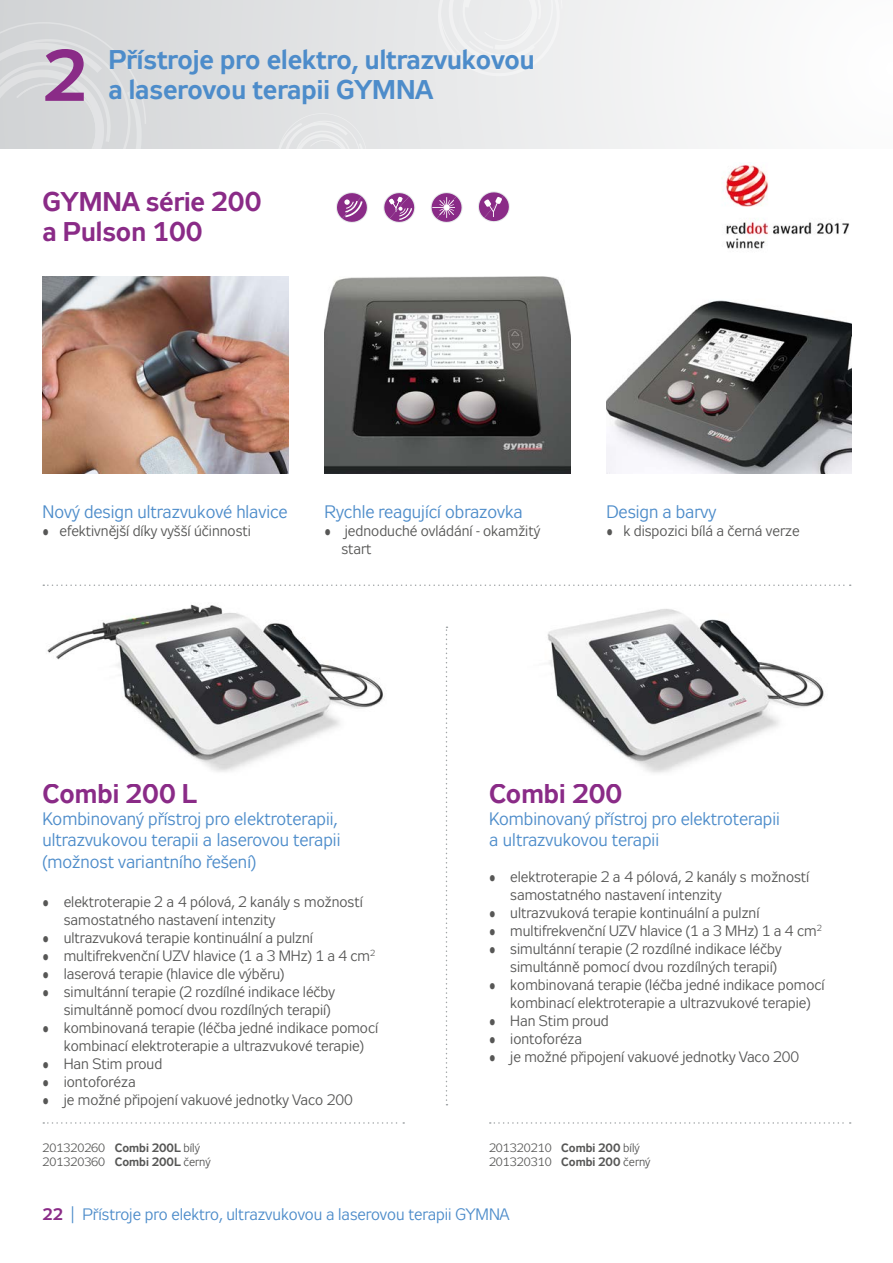
<style>
.page{position:relative;width:893px;height:1263px;background:#fff}
.page>*{position:absolute;margin:0;border:0;box-sizing:border-box;transform-origin:0 0}
.t1{font:72px "Zeppelin 33";color:#8a2b87}
.t2{font:27px/30px "Zeppelin 33";color:#4d8cca}
.t3{font:27px/30px "Zeppelin 33";color:#8a2b87}
.t4{font:18px/21.6px "Zeppelin 31";color:#4d8cca}
.t5{font:16.5px "Zeppelin 31";color:#4d8cca}
.t6{font:15px/18px "Zeppelin 31";color:#575756}
.t7{font:12px/14.4px "Zeppelin 31";color:#575756}
.s1{font-family:"Zeppelin 33"}
.s2{font-family:"Zeppelin 33";color:#8a2b87}
</style>
<div class="page">
<div style="left:0;top:0;width:893px;height:149px;background:linear-gradient(to right,#d2d3d5,#fefefe)"></div>
<svg style="left:0;top:22px;width:146px;height:127px;background:#d7d9da"></svg>
<div style="left:436px;top:0;width:126px;height:78px;background:#ececed"></div>
<svg style="left:446px;top:626px;width:1px;height:479px"></svg>
<img style="left:47px;top:604px;width:338px;height:168px">
<img style="left:547px;top:609px;width:278px;height:164px">
<svg style="left:43px;top:584px;width:808px;height:2px"></svg>
<svg style="left:490px;top:1122px;width:361px;height:2px"></svg>
<svg style="left:43px;top:1122px;width:361px;height:2px"></svg>
<img style="left:722px;top:163px;width:128px;height:86px">
<img style="left:43px;top:276px;width:245px;height:198px">
<img style="left:324px;top:276px;width:246px;height:198px">
<img style="left:606px;top:300px;width:246px;height:174px">
<svg style="left:478px;top:191px;width:32px;height:31px"></svg>
<svg style="left:275px;top:113px;width:94px;height:110px"></svg>
<svg style="left:383px;top:192px;width:32px;height:31px"></svg>
<svg style="left:430px;top:192px;width:33px;height:31px"></svg>
<h1 class="t1" style="left:43px;top:35px;width:46px">2</h1>
<h2 class="t2" style="left:108px;top:47px;width:428px">Přístroje pro elektro, ultrazvukovou a laserovou terapii GYMNA</h2>
<h2 class="t3" style="left:43px;top:189px;width:220px">GYMNA série 200 a Pulson 100</h2>
<p class="t4" style="left:43px;top:503px;width:247px">Nový design ultrazvukové hlavice</p>
<p class="t6" style="left:43px;top:523px;width:210px">• efektivnější díky vyšší účinnosti</p>
<p class="t4" style="left:324px;top:503px;width:200px">Rychle reagující obrazovka</p>
<p class="t6" style="left:341px;top:523px;width:200px;text-indent:-17px">• jednoduché ovládání - okamžitý start</p>
<p class="t4" style="left:606px;top:503px;width:111px">Design a barvy</p>
<p class="t6" style="left:606px;top:523px;width:195px">• k dispozici bílá a černá verze</p>
<h2 class="t3" style="left:43px;top:781px;width:156px">Combi 200 L</h2>
<p class="t4" style="left:43px;top:809px;width:299px">Kombinovaný přístroj pro elektroterapii, ultrazvukovou terapii a laserovou terapii (možnost variantního řešení)</p>
<p class="t6" style="left:64px;top:895px;width:301px;text-indent:-21px">• elektroterapie 2 a 4 pólová, 2 kanály s možností samostatného nastavení intenzity</p>
<p class="t6" style="left:43px;top:931px;width:272px">• ultrazvuková terapie kontinuální a pulzní</p>
<p class="t6" style="left:43px;top:949px;width:334px">• multifrekvenční UZV hlavice (1 a 3 MHz) 1 a 4 cm<sup>2</sup></p>
<p class="t6" style="left:43px;top:967px;width:243px">• laserová terapie (hlavice dle výběru)</p>
<p class="t6" style="left:64px;top:985px;width:273px;text-indent:-21px">• simultánní terapie (2 rozdílné indikace léčby simultánně pomocí dvou rozdílných terapií)</p>
<p class="t6" style="left:43px;top:1021px;width:337px;text-align:center">• kombinovaná terapie (léčba jedné indikace pomocí kombinací elektroterapie a ultrazvukové terapie)</p>
<p class="t6" style="left:43px;top:1057px;width:121px">• Han Stim proud</p>
<p class="t6" style="left:43px;top:1075px;width:95px">• iontoforéza</p>
<p class="t6" style="left:43px;top:1093px;width:312px">• je možné připojení vakuové jednotky Vaco 200</p>
<h2 class="t3" style="left:489px;top:781px;width:135px">Combi 200</h2>
<p class="t4" style="left:489px;top:809px;width:292px">Kombinovaný přístroj pro elektroterapii a ultrazvukovou terapii</p>
<p class="t6" style="left:510px;top:869px;width:301px;text-indent:-21px">• elektroterapie 2 a 4 pólová, 2 kanály s možností samostatného nastavení intenzity</p>
<p class="t6" style="left:489px;top:905px;width:272px">• ultrazvuková terapie kontinuální a pulzní</p>
<p class="t6" style="left:489px;top:923px;width:334px">• multifrekvenční UZV hlavice (1 a 3 MHz) 1 a 4 cm<sup>2</sup></p>
<p class="t6" style="left:510px;top:941px;width:273px;text-indent:-21px">• simultánní terapie (2 rozdílné indikace léčby simultánně pomocí dvou rozdílných terapií)</p>
<p class="t6" style="left:489px;top:977px;width:337px;text-align:center">• kombinovaná terapie (léčba jedné indikace pomocí kombinací elektroterapie a ultrazvukové terapie)</p>
<p class="t6" style="left:489px;top:1013px;width:121px">• Han Stim proud</p>
<p class="t6" style="left:489px;top:1031px;width:95px">• iontoforéza</p>
<p class="t6" style="left:489px;top:1049px;width:312px">• je možné připojení vakuové jednotky Vaco 200</p>
<p class="t7" style="left:43px;top:1141px;width:170px">201320260 <span class="s1">Combi 200L</span> bílý<br>201320360 <span class="s1">Combi 200L</span> černý</p>
<p class="t7" style="left:489px;top:1141px;width:163px">201320210 <span class="s1">Combi 200</span> bílý<br>201320310 <span class="s1">Combi 200</span> černý</p>
<p class="t5" style="left:43px;top:1206px;width:468px"><span class="s2">22</span> | Přístroje pro elektro, ultrazvukovou a laserovou terapii GYMNA</p>
</div>
